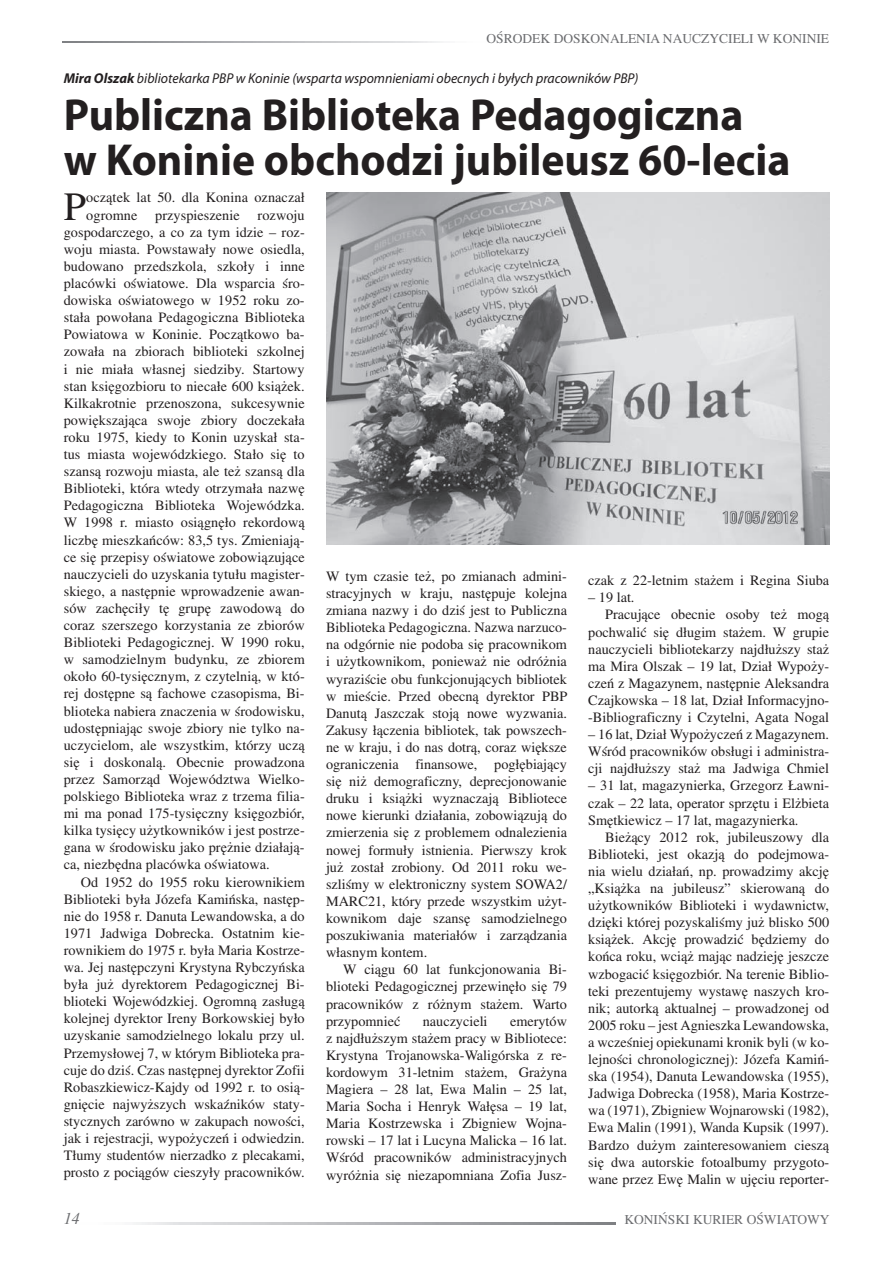
<style>
.page{position:relative;width:893px;height:1263px;background:#fff}
.page>*{position:absolute;margin:0;border:0;box-sizing:border-box;transform-origin:0 0}
.t1{font:700 45px/45px "Myriad Pro";color:#231f20}
.t2{font:40.05px "Toronto";color:#231f20}
.t3{font:italic 16.5px "Toronto";color:#6c6d70}
.t4{font:14.25px/17.1px "Toronto";letter-spacing:.005em;color:#231f20;text-align:justify}
.t5{font:italic 14.25px "Myriad Pro";color:#231f20}
.t6{font:13.5px "Toronto";color:#6c6d70}
.s1{font-weight:700}
</style>
<div class="page">
<img style="left:326px;top:192px;width:503px;height:353px">
<p class="t6" style="left:486px;top:31px;width:344px">OŚRODEK DOSKONALENIA NAUCZYCIELI W KONINIE</p>
<p class="t5" style="left:64px;top:69px;width:576px"><span class="s1">Mira Olszak</span> bibliotekarka PBP w Koninie (wsparta wspomnieniami obecnych i byłych pracowników PBP)</p>
<h1 class="t1" style="left:64px;top:91px;width:728px">Publiczna Biblioteka Pedagogiczna<br>w Koninie obchodzi jubileusz 60-lecia</h1>
<h2 class="t2" style="left:64px;top:184px;width:24px">P</h2>
<p class="t4" style="left:86px;top:189px;width:220px">oczątek lat 50. dla Konina oznaczał</p>
<p class="t4" style="left:86px;top:206px;width:220px">ogromne przyspieszenie rozwoju</p>
<p class="t4" style="left:64px;top:223px;width:242px">gospodarczego, a co za tym idzie – roz-</p>
<p class="t4" style="left:64px;top:240px;width:242px">woju miasta. Powstawały nowe osiedla,</p>
<p class="t4" style="left:64px;top:257px;width:242px">budowano przedszkola, szkoły i inne</p>
<p class="t4" style="left:64px;top:275px;width:242px">placówki oświatowe. Dla wsparcia śro-</p>
<p class="t4" style="left:64px;top:292px;width:242px">dowiska oświatowego w 1952 roku zo-</p>
<p class="t4" style="left:64px;top:309px;width:242px">stała powołana Pedagogiczna Biblioteka</p>
<p class="t4" style="left:64px;top:326px;width:242px">Powiatowa w Koninie. Początkowo ba-</p>
<p class="t4" style="left:64px;top:343px;width:243px">zowała na zbiorach biblioteki szkolnej</p>
<p class="t4" style="left:64px;top:360px;width:242px">i nie miała własnej siedziby. Startowy</p>
<p class="t4" style="left:64px;top:377px;width:242px">stan księgozbioru to niecałe 600 książek.</p>
<p class="t4" style="left:64px;top:394px;width:242px">Kilkakrotnie przenoszona, sukcesywnie</p>
<p class="t4" style="left:64px;top:411px;width:242px">powiększająca swoje zbiory doczekała</p>
<p class="t4" style="left:64px;top:428px;width:242px">roku 1975, kiedy to Konin uzyskał sta-</p>
<p class="t4" style="left:64px;top:446px;width:242px">tus miasta wojewódzkiego. Stało się to</p>
<p class="t4" style="left:64px;top:463px;width:242px">szansą rozwoju miasta, ale też szansą dla</p>
<p class="t4" style="left:64px;top:480px;width:242px">Biblioteki, która wtedy otrzymała nazwę</p>
<p class="t4" style="left:64px;top:497px;width:242px">Pedagogiczna Biblioteka Wojewódzka.</p>
<p class="t4" style="left:64px;top:514px;width:242px">W 1998 r. miasto osiągnęło rekordową</p>
<p class="t4" style="left:64px;top:531px;width:242px">liczbę mieszkańców: 83,5 tys. Zmieniają-</p>
<p class="t4" style="left:64px;top:548px;width:242px">ce się przepisy oświatowe zobowiązujące</p>
<p class="t4" style="left:64px;top:565px;width:242px">nauczycieli do uzyskania tytułu magister-</p>
<p class="t4" style="left:64px;top:582px;width:242px">skiego, a następnie wprowadzenie awan-</p>
<p class="t4" style="left:64px;top:599px;width:242px">sów zachęciły tę grupę zawodową do</p>
<p class="t4" style="left:64px;top:617px;width:242px">coraz szerszego korzystania ze zbiorów</p>
<p class="t4" style="left:64px;top:634px;width:242px">Biblioteki Pedagogicznej. W 1990 roku,</p>
<p class="t4" style="left:64px;top:651px;width:242px">w samodzielnym budynku, ze zbiorem</p>
<p class="t4" style="left:64px;top:668px;width:242px">około 60-tysięcznym, z czytelnią, w któ-</p>
<p class="t4" style="left:64px;top:685px;width:242px">rej dostępne są fachowe czasopisma, Bi-</p>
<p class="t4" style="left:64px;top:702px;width:242px">blioteka nabiera znaczenia w środowisku,</p>
<p class="t4" style="left:64px;top:719px;width:242px">udostępniając swoje zbiory nie tylko na-</p>
<p class="t4" style="left:64px;top:736px;width:242px">uczycielom, ale wszystkim, którzy uczą</p>
<p class="t4" style="left:64px;top:753px;width:242px">się i doskonalą. Obecnie prowadzona</p>
<p class="t4" style="left:64px;top:770px;width:242px">przez Samorząd Województwa Wielko-</p>
<p class="t4" style="left:64px;top:788px;width:242px">polskiego Biblioteka wraz z trzema filia-</p>
<p class="t4" style="left:64px;top:805px;width:242px">mi ma ponad 175-tysięczny księgozbiór,</p>
<p class="t4" style="left:64px;top:822px;width:242px">kilka tysięcy użytkowników i jest postrze-</p>
<p class="t4" style="left:64px;top:839px;width:242px">gana w środowisku jako prężnie działają-</p>
<p class="t4" style="left:64px;top:856px;width:207px">ca, niezbędna placówka oświatowa.</p>
<p class="t4" style="left:81px;top:873px;width:225px">Od 1952 do 1955 roku kierownikiem</p>
<p class="t4" style="left:64px;top:890px;width:242px">Biblioteki była Józefa Kamińska, następ-</p>
<p class="t4" style="left:64px;top:907px;width:242px">nie do 1958 r. Danuta Lewandowska, a do</p>
<p class="t4" style="left:64px;top:924px;width:242px">1971 Jadwiga Dobrecka. Ostatnim kie-</p>
<p class="t4" style="left:64px;top:941px;width:242px">rownikiem do 1975 r. była Maria Kostrze-</p>
<p class="t4" style="left:64px;top:959px;width:242px">wa. Jej następczyni Krystyna Rybczyńska</p>
<p class="t4" style="left:64px;top:976px;width:242px">była już dyrektorem Pedagogicznej Bi-</p>
<p class="t4" style="left:64px;top:993px;width:242px">blioteki Wojewódzkiej. Ogromną zasługą</p>
<p class="t4" style="left:64px;top:1010px;width:242px">kolejnej dyrektor Ireny Borkowskiej było</p>
<p class="t4" style="left:64px;top:1027px;width:242px">uzyskanie samodzielnego lokalu przy ul.</p>
<p class="t4" style="left:64px;top:1044px;width:242px">Przemysłowej 7, w którym Biblioteka pra-</p>
<p class="t4" style="left:64px;top:1061px;width:242px">cuje do dziś. Czas następnej dyrektor Zofii</p>
<p class="t4" style="left:64px;top:1078px;width:242px">Robaszkiewicz-Kajdy od 1992 r. to osią-</p>
<p class="t4" style="left:64px;top:1095px;width:242px">gnięcie najwyższych wskaźników staty-</p>
<p class="t4" style="left:64px;top:1112px;width:242px">stycznych zarówno w zakupach nowości,</p>
<p class="t4" style="left:64px;top:1130px;width:242px">jak i rejestracji, wypożyczeń i odwiedzin.</p>
<p class="t4" style="left:64px;top:1147px;width:242px">Tłumy studentów nierzadko z plecakami,</p>
<p class="t4" style="left:64px;top:1164px;width:242px">prosto z pociągów cieszyły pracowników.</p>
<p class="t4" style="left:326px;top:567px;width:243px">W tym czasie też, po zmianach admini&shy;stracyjnych w kraju, następuje kolejna zmiana nazwy i do dziś jest to Publiczna Biblioteka Pedagogiczna. Nazwa narzuco&shy;na odgórnie nie podoba się pracownikom i użytkownikom, ponieważ nie odróżnia wyraziście obu funkcjonujących bibliotek w mieście. Przed obecną dyrektor PBP Danutą Jaszczak stoją nowe wyzwania.<br>Zakusy łączenia bibliotek, tak powszech&shy;ne w kraju, i do nas dotrą, coraz większe ograniczenia finansowe, pogłębiający się niż demograficzny, deprecjonowanie druku i książki wyznaczają Bibliotece nowe kierunki działania, zobowiązują do zmierzenia się z problemem odnalezienia nowej formuły istnienia. Pierwszy krok już został zrobiony. Od 2011 roku we&shy;szliśmy w elektroniczny system SOWA2/ MARC21, który przede wszystkim użyt&shy;kownikom daje szansę samodzielnego poszukiwania materiałów i zarządzania własnym kontem.</p>
<p class="t4" style="left:326px;top:961px;width:242px;text-indent:17px">W ciągu 60 lat funkcjonowania Bi&shy;blioteki Pedagogicznej przewinęło się 79 pracowników z różnym stażem. Warto przypomnieć</p>
<p class="t4" style="left:423px;top:1012px;width:66px">nauczycieli</p>
<p class="t4" style="left:326px;top:1012px;width:242px;text-indent:184px">emerytów z najdłuższym stażem pracy w Bibliotece:<br>Krystyna Trojanowska-Waligórska z re&shy;kordowym 31-letnim stażem, Grażyna Magiera – 28 lat, Ewa Malin – 25 lat, Maria Socha i Henryk Wałęsa – 19 lat, Maria Kostrzewska i Zbigniew Wojna&shy;rowski – 17 lat i Lucyna Malicka – 16 lat.<br>Wśród pracowników administracyjnych wyróżnia się niezapomniana Zofia Jusz-</p>
<p class="t4" style="left:588px;top:572px;width:242px">czak z 22-letnim stażem i Regina Siuba</p>
<p class="t4" style="left:588px;top:589px;width:48px">– 19 lat.</p>
<p class="t4" style="left:605px;top:606px;width:225px">Pracujące obecnie osoby też mogą</p>
<p class="t4" style="left:588px;top:623px;width:242px">pochwalić się długim stażem. W grupie</p>
<p class="t4" style="left:588px;top:640px;width:242px">nauczycieli bibliotekarzy najdłuższy staż</p>
<p class="t4" style="left:588px;top:657px;width:242px">ma Mira Olszak – 19 lat, Dział Wypoży-</p>
<p class="t4" style="left:588px;top:674px;width:242px">czeń z Magazynem, następnie Aleksandra</p>
<p class="t4" style="left:588px;top:691px;width:242px">Czajkowska – 18 lat, Dział Informacyjno-</p>
<p class="t4" style="left:588px;top:709px;width:242px">-Bibliograficzny i Czytelni, Agata Nogal</p>
<p class="t4" style="left:588px;top:726px;width:242px">– 16 lat, Dział Wypożyczeń z Magazynem.<br>Wśród pracowników obsługi i administra&shy;cji najdłuższy staż ma Jadwiga Chmiel</p>
<p class="t4" style="left:588px;top:777px;width:242px">– 31 lat, magazynierka, Grzegorz Ławni&shy;czak – 22 lata, operator sprzętu i Elżbieta Smętkiewicz – 17 lat, magazynierka.</p>
<p class="t4" style="left:588px;top:828px;width:242px;text-indent:17px">Bieżący 2012 rok, jubileuszowy dla Biblioteki, jest okazją do podejmowa&shy;nia wielu działań, np. prowadzimy akcję „Książka na jubileusz” skierowaną do użytkowników Biblioteki i wydawnictw, dzięki której pozyskaliśmy już blisko 500 książek. Akcję prowadzić będziemy do końca roku, wciąż mając nadzieję jeszcze wzbogacić księgozbiór. Na terenie Biblio&shy;teki prezentujemy wystawę naszych kro&shy;nik; autorką aktualnej – prowadzonej od 2005 roku – jest Agnieszka Lewandowska, a wcześniej opiekunami kronik byli (w ko&shy;lejności chronologicznej): Józefa Kamiń&shy;ska (1954), Danuta Lewandowska (1955), Jadwiga Dobrecka (1958), Maria Kostrze&shy;wa (1971), Zbigniew Wojnarowski (1982), Ewa Malin (1991), Wanda Kupsik (1997).<br>Bardzo dużym zainteresowaniem cieszą się dwa autorskie fotoalbumy przygoto&shy;wane przez Ewę Malin w ujęciu reporter-</p>
<p class="t3" style="left:64px;top:1209px;width:18px">14</p>
<p class="t6" style="left:624px;top:1212px;width:207px">KONIŃSKI KURIER OŚWIATOWY</p>
</div>
